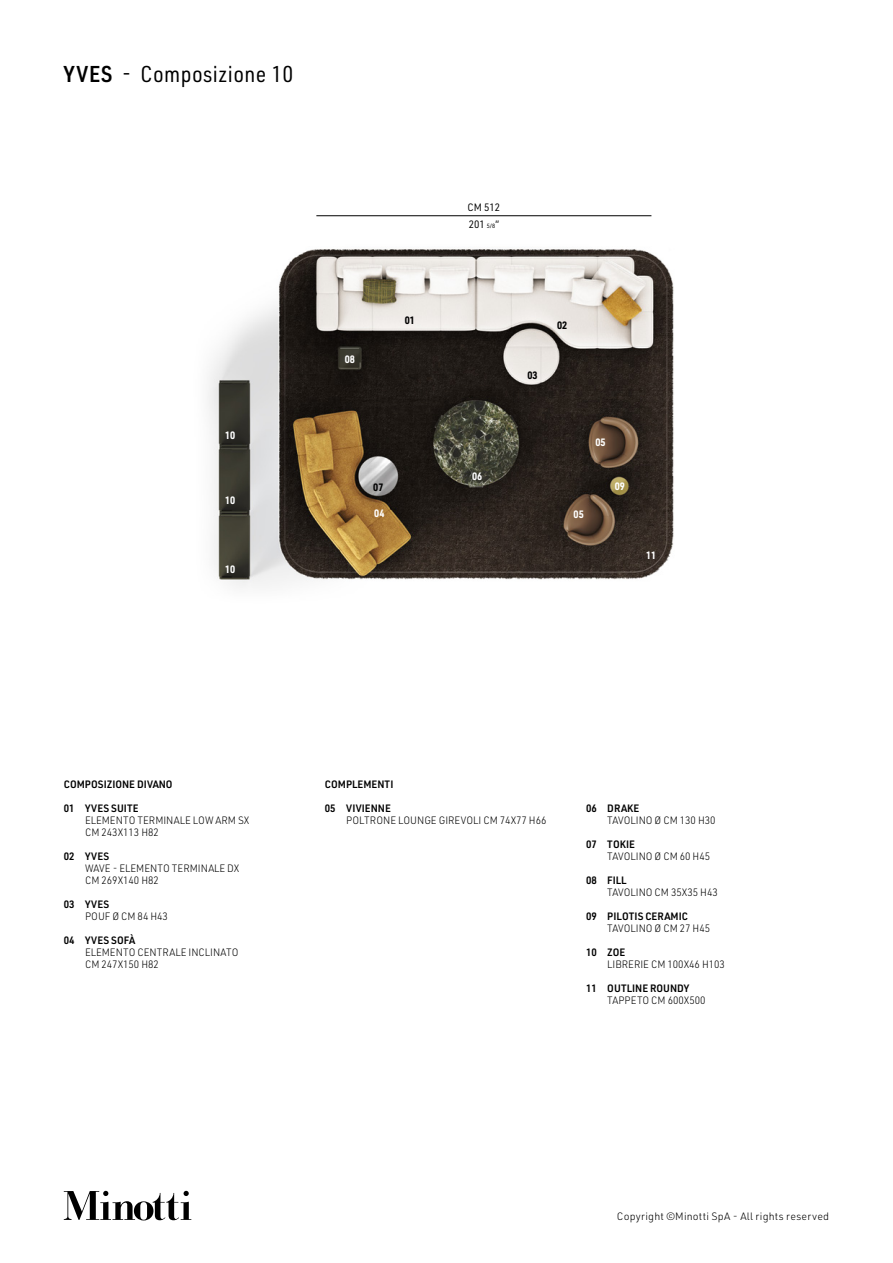
<style>
.page{position:relative;width:893px;height:1263px;background:#fff}
.page>*{position:absolute;margin:0;border:0;box-sizing:border-box;transform-origin:0 0}
.t1{font:22.5px "URWDIN Semi Cond";letter-spacing:.02em;color:#000}
.t2{font:300 10.5px/12px "URWDIN";color:#000;scale:.95 1}
.t3{font:600 10.5px "URWDIN";color:#000;scale:.95 1}
.t4{font:300 10.5px "URWDIN";letter-spacing:.02em;color:#000}
.t5{font:700 10.5px "URWDIN";color:#fff;scale:.9 1}
.t6{font:10.5px/16.5px "URWDIN";color:#000;scale:.95 1}
.t7{font:700 10.5px "URWDIN";color:#000;scale:.9 1}
.s1{font-weight:600}
.s2{font-size:6px}
</style>
<div class="page">
<svg style="left:64px;top:1191px;width:127px;height:29px"></svg>
<img style="left:207px;top:215px;width:467px;height:373px">
<hr style="left:316px;top:215px;width:335px;height:1px;background:#000">
<h1 class="t1" style="left:64px;top:59px;width:231px"><span class="s1">YVES</span> - Composizione 10</h1>
<p class="t5" style="left:225px;top:428px;width:13px">10</p>
<p class="t5" style="left:225px;top:493px;width:13px">10</p>
<p class="t5" style="left:225px;top:562px;width:13px">10</p>
<p class="t6" style="left:468px;top:199px;width:36px">CM 512<br>201 <span class="s2">5/8</span>”</p>
<p class="t5" style="left:345px;top:352px;width:13px">08</p>
<p class="t7" style="left:405px;top:313px;width:13px">01</p>
<p class="t7" style="left:527px;top:368px;width:13px">03</p>
<p class="t7" style="left:557px;top:318px;width:13px">02</p>
<p class="t5" style="left:472px;top:469px;width:13px">06</p>
<p class="t5" style="left:595px;top:435px;width:13px">05</p>
<p class="t7" style="left:373px;top:480px;width:13px">07</p>
<p class="t5" style="left:615px;top:479px;width:13px">09</p>
<p class="t5" style="left:374px;top:505px;width:13px">04</p>
<p class="t5" style="left:574px;top:507px;width:13px">05</p>
<p class="t5" style="left:646px;top:548px;width:13px">11</p>
<p class="t3" style="left:64px;top:777px;width:116px">COMPOSIZIONE DIVANO</p>
<p class="t3" style="left:64px;top:801px;width:80px">01 YVES SUITE</p>
<p class="t2" style="left:85px;top:814px;width:175px">ELEMENTO TERMINALE LOW ARM SX<br>CM 243X113 H82</p>
<p class="t3" style="left:64px;top:849px;width:49px">02 YVES</p>
<p class="t2" style="left:85px;top:862px;width:164px">WAVE - ELEMENTO TERMINALE DX<br>CM 269X140 H82</p>
<p class="t3" style="left:64px;top:897px;width:49px">03 YVES</p>
<p class="t2" style="left:85px;top:910px;width:89px">POUF Ø CM 84 H43</p>
<p class="t3" style="left:64px;top:933px;width:77px">04 YVES SOFÀ</p>
<p class="t2" style="left:85px;top:946px;width:163px">ELEMENTO CENTRALE INCLINATO<br>CM 247X150 H82</p>
<p class="t3" style="left:325px;top:777px;width:74px">COMPLEMENTI</p>
<p class="t3" style="left:325px;top:801px;width:71px">05 VIVIENNE</p>
<p class="t2" style="left:346px;top:814px;width:212px">POLTRONE LOUNGE GIREVOLI CM 74X77 H66</p>
<p class="t3" style="left:586px;top:801px;width:58px">06 DRAKE</p>
<p class="t2" style="left:607px;top:814px;width:115px">TAVOLINO Ø CM 130 H30</p>
<p class="t3" style="left:586px;top:837px;width:53px">07 TOKIE</p>
<p class="t2" style="left:607px;top:850px;width:110px">TAVOLINO Ø CM 60 H45</p>
<p class="t3" style="left:586px;top:873px;width:44px">08 FILL</p>
<p class="t2" style="left:607px;top:886px;width:118px">TAVOLINO CM 35X35 H43</p>
<p class="t3" style="left:586px;top:909px;width:109px">09 PILOTIS CERAMIC</p>
<p class="t2" style="left:607px;top:922px;width:110px">TAVOLINO Ø CM 27 H45</p>
<p class="t3" style="left:586px;top:945px;width:43px">10 ZOE</p>
<p class="t2" style="left:607px;top:958px;width:125px">LIBRERIE CM 100X46 H103</p>
<p class="t3" style="left:586px;top:981px;width:110px">11 OUTLINE ROUNDY</p>
<p class="t2" style="left:607px;top:994px;width:105px">TAPPETO CM 600X500</p>
<p class="t4" style="left:617px;top:1210px;width:214px">Copyright ©Minotti SpA - All rights reserved</p>
</div>
